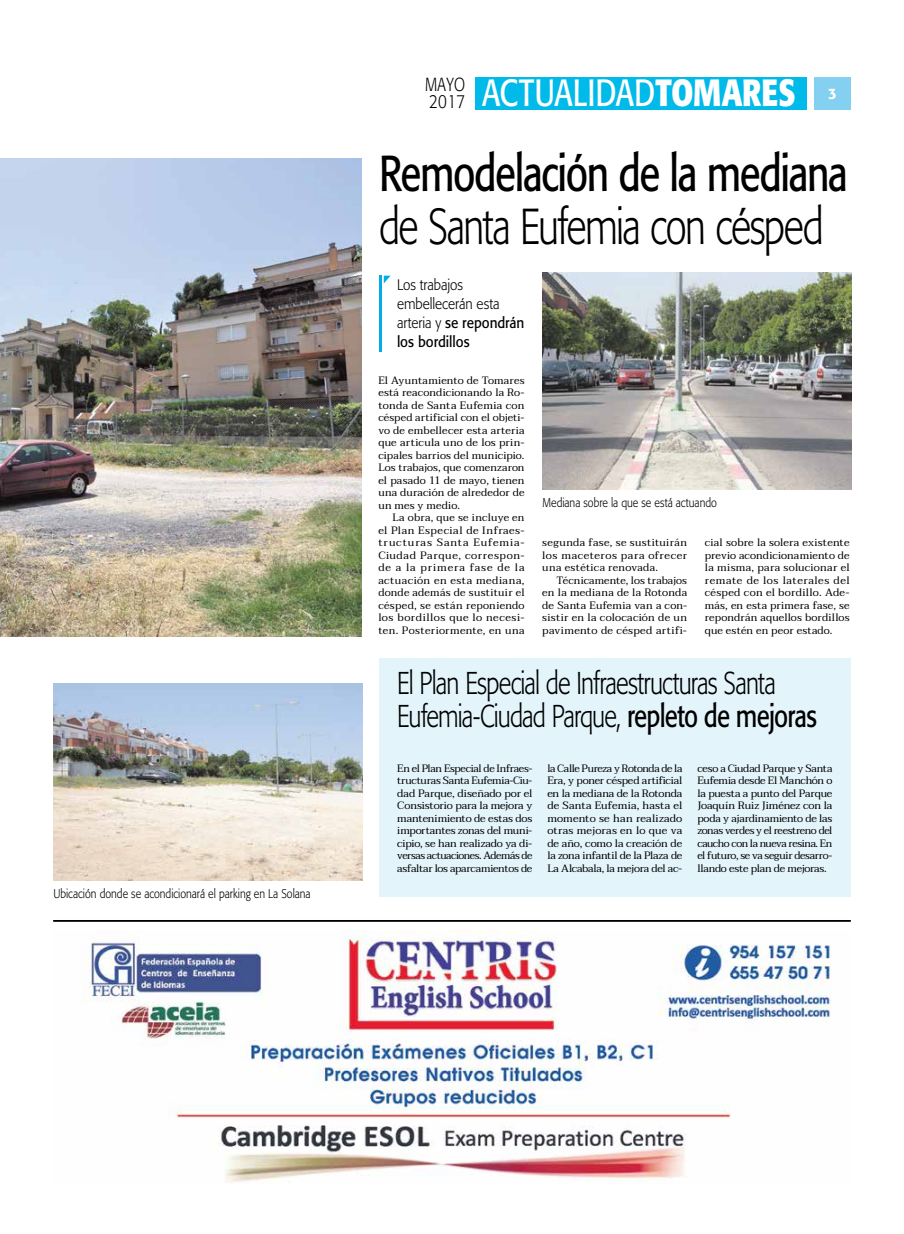
<style>
.page{position:relative;width:904px;height:1234px;background:#fff}
.page>*{position:absolute;margin:0;border:0;box-sizing:border-box;transform-origin:0 0}
.t1{font:50px "Formata";letter-spacing:-.04em;color:#000;scale:.77 1}
.t2{font:300 50px "Formata";letter-spacing:-.035em;color:#000;scale:.77 1}
.t3{font:37.5px "Formata";color:#fff;scale:.8 1}
.t4{font:300 31.25px/33.8px "Formata";letter-spacing:-.035em;color:#000;scale:.77 1}
.t5{font:300 18.75px/17.5px "Formata";letter-spacing:.025em;color:#000;scale:.8 1}
.t6{font:300 15px/18.8px "Formata";letter-spacing:-.005em;color:#000;scale:.9 1}
.t7{font:500 15px "Formata";color:#fff}
.t8{font:300 12.5px "Formata";color:#000;scale:.85 1}
.t9{font:10.62px/12.5px "Taviraj";letter-spacing:.01em;color:#000;text-align:justify}
.s1{font-weight:700}
.s2{font-weight:400}
</style>
<div class="page">
<div style="left:475px;top:77px;width:332px;height:33px;background:#00bae9"></div>
<div style="left:814px;top:77px;width:36px;height:33px;background:#84d0f0"></div>
<img style="left:0;top:158px;width:361px;height:478px">
<hr style="left:53px;top:919px;width:797px;height:1px;background:#000">
<hr style="left:53px;top:920px;width:797px;height:1px;background:#000">
<img style="left:82px;top:930px;width:750px;height:252px">
<hr style="left:379px;top:275px;width:3px;height:77px;background:#00aee5">
<svg style="left:384px;top:275px;width:6px;height:8px"></svg>
<img style="left:542px;top:273px;width:309px;height:216px">
<div style="left:379px;top:657px;width:471px;height:239px;background:#e4f4fb"></div>
<img style="left:54px;top:683px;width:308px;height:197px">
<p class="t8" style="left:53px;top:886px;width:304px">Ubicación donde se acondicionará el parking en La Solana</p>
<h3 class="t5" style="left:425px;top:76px;width:52px">mayo<br>2017</h3>
<h2 class="t3" style="left:482px;top:70px;width:393px">actualidad<span class="s1">TOMARES</span></h2>
<h3 class="t7" style="left:828px;top:84px;width:10px">3</h3>
<h1 class="t1" style="left:379px;top:143px;width:610px">Remodelación de la mediana</h1>
<h1 class="t2" style="left:379px;top:197px;width:578px">de Santa Eufemia con césped</h1>
<h3 class="t6" style="left:397px;top:276px;width:143px">Los trabajos embellecerán esta arteria y <span class="s2">se repondrán los bordillos</span></h3>
<p class="t9" style="left:378px;top:374px;width:148px">El Ayuntamiento de Tomares está reacondicionando la Ro&shy;tonda de Santa Eufemia con césped artificial con el objeti&shy;vo de embellecer esta arteria que articula uno de los prin&shy;cipales barrios del municipio.<br>Los trabajos, que comenzaron el pasado 11 de mayo, tienen una duración de alrededor de un mes y medio.</p>
<p class="t9" style="left:378px;top:511px;width:148px;text-indent:14px">La obra, que se incluye en el Plan Especial de Infraes&shy;tructuras Santa Eufemia-Ciudad Parque, correspon&shy;de a la primera fase de la actuación en esta mediana, donde además de sustituir el césped, se están reponiendo los bordillos que lo necesi&shy;ten. Posteriormente, en una</p>
<p class="t8" style="left:542px;top:495px;width:207px">Mediana sobre la que se está actuando</p>
<p class="t9" style="left:542px;top:536px;width:146px">segunda fase, se sustituirán los maceteros para ofrecer una estética renovada.</p>
<p class="t9" style="left:542px;top:574px;width:146px;text-indent:14px">Técnicamente, los trabajos en la mediana de la Rotonda de Santa Eufemia van a con&shy;sistir en la colocación de un pavimento de césped artifi-</p>
<p class="t9" style="left:704px;top:536px;width:146px">cial sobre la solera existente previo acondicionamiento de la misma, para solucionar el remate de los laterales del césped con el bordillo. Ade&shy;más, en esta primera fase, se repondrán aquellos bordillos que estén en peor estado.</p>
<h3 class="t4" style="left:397px;top:666px;width:546px">El Plan Especial de Infraestructuras Santa<br>Eufemia-Ciudad Parque, <span class="s2">repleto de mejoras</span></h3>
<p class="t9" style="left:397px;top:761px;width:136px">En el Plan Especial de Infraes&shy;tructuras Santa Eufemia-Ciu&shy;dad Parque, diseñado por el Consistorio para la mejora y mantenimiento de estas dos importantes zonas del muni&shy;cipio, se han realizado ya di&shy;versas actuaciones. Además de asfaltar los aparcamientos de</p>
<p class="t9" style="left:547px;top:761px;width:136px">la Calle Pureza y Rotonda de la Era, y poner césped artificial en la mediana de la Rotonda de Santa Eufemia, hasta el momento se han realizado otras mejoras en lo que va de año, como la creación de la zona infantil de la Plaza de La Alcabala, la mejora del ac-</p>
<p class="t9" style="left:697px;top:761px;width:136px">ceso a Ciudad Parque y Santa Eufemia desde El Manchón o la puesta a punto del Parque Joaquín Ruiz Jiménez con la poda y ajardinamiento de las zonas verdes y el reestreno del caucho con la nueva resina. En el futuro, se va seguir desarro&shy;llando este plan de mejoras.</p>
</div>
